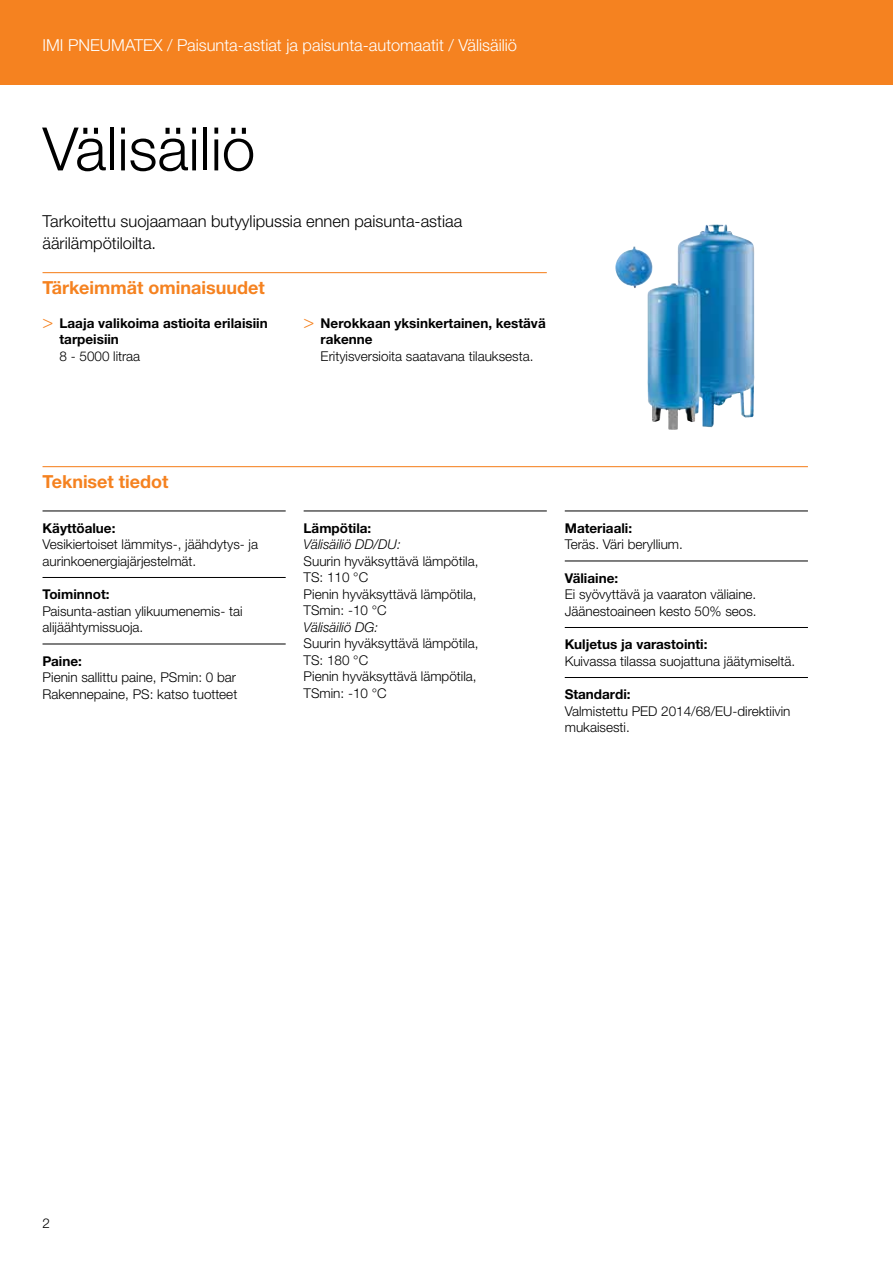
<style>
.page{position:relative;width:893px;height:1263px;background:#fff}
.page>*{position:absolute;margin:0;border:0;box-sizing:border-box;transform-origin:0 0}
.t1{font:300 60px "Helvetica Neue LTW1 G";color:#000}
.t2{font:700 18px "Helvetica Neue LTW1 G";color:#f58220}
.t3{font:300 16.5px/22.5px "Helvetica Neue LTW1 G";color:#000}
.t4{font:300 16.5px "Helvetica Neue LTW1 G";color:#fff}
.t5{font:300 13.5px/16.5px "Helvetica Neue LTW1 G";color:#000}
.t6{font:700 13.5px/16.5px "Helvetica Neue LTW1 G";color:#000}
.t7{font:italic 300 13.5px "Helvetica Neue LTW1 G";color:#000}
.s1{font-family:"Helvetica Neue LT Std";font-weight:300;font-size:18px;color:#f58220}
</style>
<div class="page">
<div style="left:0;top:0;width:893px;height:85px;background:#f58220"></div>
<hr style="left:43px;top:272px;width:504px;height:1px;background:#f58220">
<hr style="left:43px;top:466px;width:765px;height:1px;background:#f58220">
<hr style="left:43px;top:511px;width:243px;height:1px;background:#000">
<hr style="left:43px;top:577px;width:243px;height:1px;background:#000">
<hr style="left:43px;top:644px;width:243px;height:1px;background:#000">
<hr style="left:304px;top:511px;width:243px;height:1px;background:#000">
<hr style="left:565px;top:511px;width:243px;height:1px;background:#000">
<hr style="left:565px;top:561px;width:243px;height:1px;background:#000">
<hr style="left:565px;top:627px;width:243px;height:1px;background:#000">
<hr style="left:565px;top:677px;width:243px;height:1px;background:#000">
<img style="left:647px;top:224px;width:79px;height:206px">
<p class="t4" style="left:43px;top:35px;width:476px">IMI PNEUMATEX / Paisunta-astiat ja paisunta-automaatit / Välisäiliö</p>
<h1 class="t1" style="left:43px;top:112px;width:214px">Välisäiliö</h1>
<p class="t3" style="left:43px;top:210px;width:421px">Tarkoitettu suojaamaan butyylipussia ennen paisunta-astiaa äärilämpötiloilta.</p>
<h2 class="t2" style="left:43px;top:277px;width:224px">Tärkeimmät ominaisuudet</h2>
<p class="t6" style="left:60px;top:315px;width:210px;text-indent:-17px"><span class="s1">&gt;</span> Laaja valikoima astioita erilaisiin tarpeisiin</p>
<p class="t5" style="left:60px;top:348px;width:82px">8 - 5000 litraa</p>
<p class="t6" style="left:321px;top:315px;width:227px;text-indent:-17px"><span class="s1">&gt;</span> Nerokkaan yksinkertainen, kestävä rakenne</p>
<p class="t5" style="left:321px;top:348px;width:214px">Erityisversioita saatavana tilauksesta.</p>
<h2 class="t2" style="left:43px;top:471px;width:128px">Tekniset tiedot</h2>
<p class="t6" style="left:43px;top:519px;width:74px">Käyttöalue:</p>
<p class="t5" style="left:43px;top:536px;width:217px">Vesikiertoiset lämmitys-, jäähdytys- ja aurinkoenergiajärjestelmät.</p>
<p class="t6" style="left:43px;top:586px;width:69px">Toiminnot:</p>
<p class="t5" style="left:43px;top:602px;width:202px">Paisunta-astian ylikuumenemis- tai alijäähtymissuoja.</p>
<p class="t6" style="left:43px;top:652px;width:41px">Paine:</p>
<p class="t5" style="left:43px;top:669px;width:196px">Pienin sallittu paine, PSmin: 0 bar<br>Rakennepaine, PS: katso tuotteet</p>
<p class="t6" style="left:304px;top:519px;width:69px">Lämpötila:</p>
<p class="t7" style="left:304px;top:536px;width:99px">Välisäiliö DD/DU:</p>
<p class="t5" style="left:304px;top:552px;width:176px">Suurin hyväksyttävä lämpötila,<br>TS: 110 °C<br>Pienin hyväksyttävä lämpötila,<br>TSmin: -10 °C</p>
<p class="t7" style="left:304px;top:618px;width:76px">Välisäiliö DG:</p>
<p class="t5" style="left:304px;top:635px;width:176px">Suurin hyväksyttävä lämpötila,<br>TS: 180 °C<br>Pienin hyväksyttävä lämpötila,<br>TSmin: -10 °C</p>
<p class="t6" style="left:565px;top:519px;width:69px">Materiaali:</p>
<p class="t5" style="left:565px;top:536px;width:120px">Teräs. Väri beryllium.</p>
<p class="t6" style="left:565px;top:569px;width:55px">Väliaine:</p>
<p class="t5" style="left:565px;top:586px;width:193px">Ei syövyttävä ja vaaraton väliaine.<br>Jäänestoaineen kesto 50% seos.</p>
<p class="t6" style="left:565px;top:636px;width:144px">Kuljetus ja varastointi:</p>
<p class="t5" style="left:565px;top:652px;width:232px">Kuivassa tilassa suojattuna jäätymiseltä.</p>
<p class="t6" style="left:565px;top:686px;width:67px">Standardi:</p>
<p class="t5" style="left:565px;top:702px;width:227px">Valmistettu PED 2014/68/EU-direktiivin mukaisesti.</p>
<p class="t5" style="left:43px;top:1215px;width:9px">2</p>
</div>
